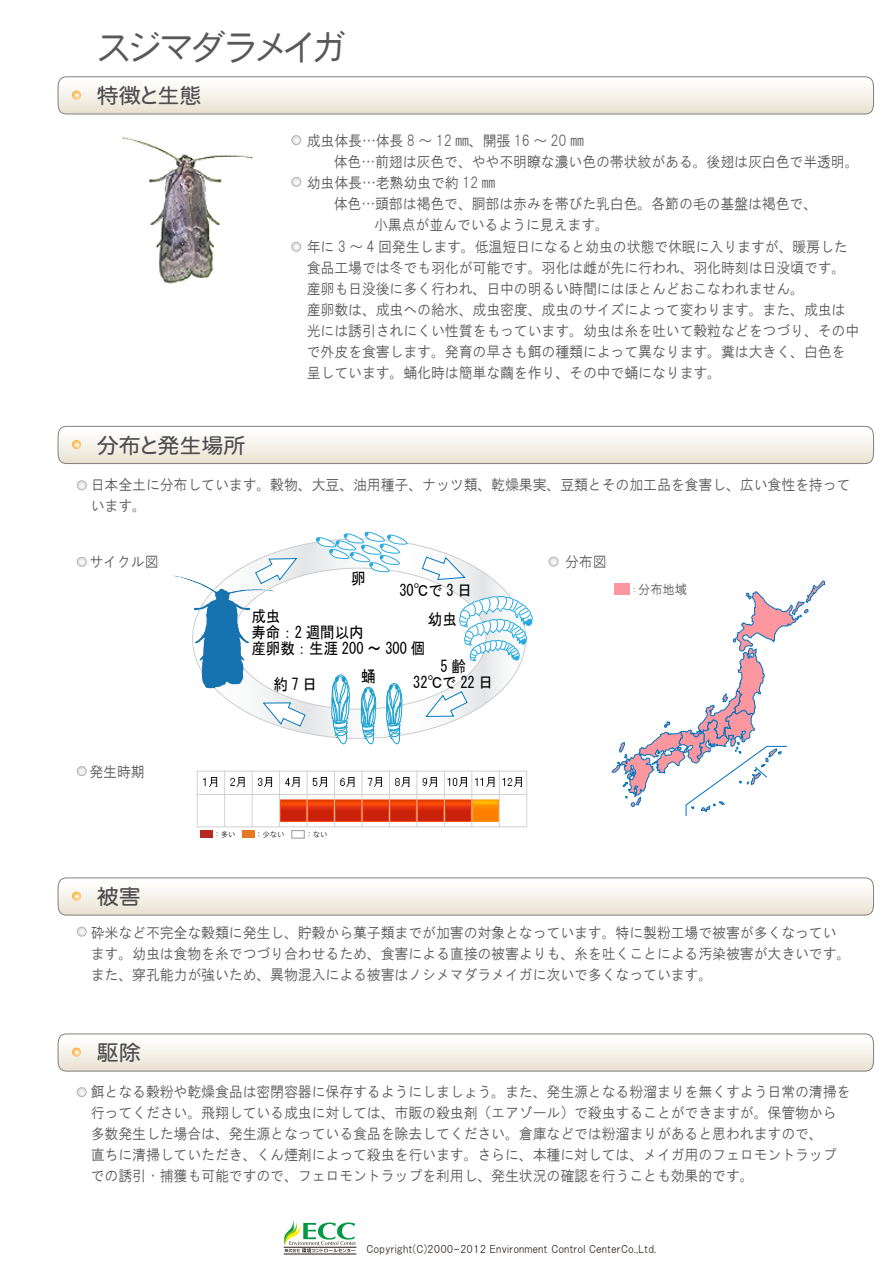
<style>
.page{position:relative;width:893px;height:1263px;background:#fff}
.page>*{position:absolute;margin:0;border:0;box-sizing:border-box;transform-origin:0 0}
.t1{font:36px "HGP Heisei Kakugothictai W3";color:#595757}
.t2{font:21px "HGP Heisei Marugothictai W4";color:#4d4d4d;scale:1.05 1}
.t3{font:16.05px/16px "MS Gothic";color:#000;scale:.91 1}
.t4{font:15px/21px "HGS Gothic M";letter-spacing:-.01em;color:#595757;scale:.93 1}
.t5{font:13.2px "HGS Gothic M";color:#595757;scale:.93 1}
.t6{font:10.5px "HGS Gothic M";color:#231815;scale:1.07 1}
.t7{font:7.5px "HGS Gothic M";letter-spacing:-.025em;color:#231815}
.s1{font-family:"Koz Go Pro";font-size:7.8px;color:#666}
</style>
<div class="page">
<svg style="left:192px;top:542px;width:318px;height:197px"></svg>
<img style="left:173px;top:575px;width:44px;height:68px">
<svg style="left:262px;top:702px;width:44px;height:25px"></svg>
<svg style="left:425px;top:691px;width:43px;height:26px"></svg>
<svg style="left:255px;top:558px;width:43px;height:26px"></svg>
<svg style="left:316px;top:531px;width:93px;height:42px"></svg>
<svg style="left:421px;top:556px;width:112px;height:126px"></svg>
<svg style="left:331px;top:666px;width:19px;height:79px"></svg>
<svg style="left:361px;top:685px;width:15px;height:60px"></svg>
<svg style="left:386px;top:681px;width:17px;height:64px"></svg>
<hr style="left:284px;top:1254px;width:72px;height:1px;background:#231815">
<svg style="left:284px;top:1221px;width:72px;height:32px"></svg>
<div style="left:200px;top:830px;width:13px;height:8px;background:#b72822"></div>
<div style="left:242px;top:830px;width:12px;height:8px;background:#e37a21"></div>
<div style="left:292px;top:830px;width:12px;height:8px;background:#fff;border:1px solid #989898"></div>
<svg style="left:57px;top:76px;width:818px;height:38px"></svg>
<svg style="left:77px;top:482px;width:8px;height:8px"></svg>
<div style="left:77px;top:480px;width:10px;height:10px;border:1px solid #b3b3b3;border-radius:50%"></div>
<svg style="left:77px;top:557px;width:8px;height:8px"></svg>
<div style="left:77px;top:557px;width:10px;height:10px;border:1px solid #b3b3b3;border-radius:50%"></div>
<svg style="left:77px;top:768px;width:8px;height:8px"></svg>
<div style="left:77px;top:766px;width:10px;height:10px;border:1px solid #b3b3b3;border-radius:50%"></div>
<svg style="left:77px;top:927px;width:8px;height:9px"></svg>
<div style="left:77px;top:927px;width:10px;height:9px;border:1px solid #b3b3b3;border-radius:50%"></div>
<svg style="left:77px;top:1089px;width:8px;height:8px"></svg>
<div style="left:77px;top:1087px;width:10px;height:10px;border:1px solid #b3b3b3;border-radius:50%"></div>
<svg style="left:549px;top:557px;width:9px;height:9px"></svg>
<div style="left:549px;top:557px;width:9px;height:9px;border:1px solid #b3b3b3;border-radius:50%"></div>
<svg style="left:57px;top:426px;width:818px;height:38px"></svg>
<svg style="left:57px;top:877px;width:818px;height:38px"></svg>
<svg style="left:57px;top:1033px;width:818px;height:38px"></svg>
<svg style="left:611px;top:580px;width:214px;height:236px"></svg>
<div style="left:614px;top:584px;width:16px;height:11px;background:#fc979f"></div>
<svg style="left:293px;top:137px;width:8px;height:8px"></svg>
<div style="left:291px;top:135px;width:10px;height:10px;border:1px solid #b3b3b3;border-radius:50%"></div>
<svg style="left:293px;top:177px;width:8px;height:8px"></svg>
<div style="left:291px;top:177px;width:10px;height:10px;border:1px solid #b3b3b3;border-radius:50%"></div>
<svg style="left:293px;top:242px;width:8px;height:8px"></svg>
<div style="left:291px;top:242px;width:10px;height:10px;border:1px solid #b3b3b3;border-radius:50%"></div>
<img style="left:122px;top:137px;width:131px;height:147px">
<img style="left:196px;top:770px;width:332px;height:58px">
<h1 class="t1" style="left:98px;top:29px;width:249px">スジマダラメイガ</h1>
<h2 class="t2" style="left:97px;top:85px;width:101px">特徴と生態</h2>
<h2 class="t2" style="left:97px;top:435px;width:143px">分布と発生場所</h2>
<p class="t4" style="left:307px;top:130px;width:300px">成虫体長…体長 8 ～ 12 ㎜、開張 16 ～ 20 ㎜</p>
<p class="t4" style="left:334px;top:151px;width:566px">体色…前翅は灰色で、やや不明瞭な濃い色の帯状紋がある。後翅は灰白色で半透明。</p>
<p class="t4" style="left:307px;top:172px;width:205px">幼虫体長…老熟幼虫で約 12 ㎜</p>
<p class="t4" style="left:334px;top:193px;width:521px">体色…頭部は褐色で、胴部は赤みを帯びた乳白色。各節の毛の基盤は褐色で、</p>
<p class="t4" style="left:374px;top:214px;width:254px">小黒点が並んでいるように見えます。</p>
<p class="t4" style="left:307px;top:236px;width:583px">年に 3 ～ 4 回発生します。低温短日になると幼虫の状態で休眠に入りますが、暖房した</p>
<p class="t4" style="left:307px;top:257px;width:581px">食品工場では冬でも羽化が可能です。羽化は雌が先に行われ、羽化時刻は日没頃です。</p>
<p class="t4" style="left:307px;top:278px;width:536px">産卵も日没後に多く行われ、日中の明るい時間にはほとんどおこなわれません。</p>
<p class="t4" style="left:307px;top:299px;width:581px">産卵数は、成虫への給水、成虫密度、成虫のサイズによって変わります。また、成虫は</p>
<p class="t4" style="left:307px;top:320px;width:596px">光には誘引されにくい性質をもっています。幼虫は糸を吐いて穀粒などをつづり、その中</p>
<p class="t4" style="left:307px;top:341px;width:581px">で外皮を食害します。発育の早さも餌の種類によって異なります。糞は大きく、白色を</p>
<p class="t4" style="left:307px;top:362px;width:447px">呈しています。蛹化時は簡単な繭を作り、その中で蛹になります。</p>
<p class="t4" style="left:91px;top:474px;width:818px">日本全土に分布しています。穀物、大豆、油用種子、ナッツ類、乾燥果実、豆類とその加工品を食害し、広い食性を持っています。</p>
<p class="t4" style="left:89px;top:761px;width:61px">発生時期</p>
<h2 class="t2" style="left:97px;top:886px;width:44px">被害</h2>
<p class="t3" style="left:351px;top:570px;width:17px">卵</p>
<p class="t3" style="left:251px;top:608px;width:193px">成虫<br>寿命：2 週間以内<br>産卵数：生涯 200 ～ 300 個</p>
<p class="t3" style="left:428px;top:575px;width:50px;line-height:29.5px;text-indent:-28px">30℃で 3 日幼虫</p>
<p class="t3" style="left:273px;top:676px;width:49px">約7日</p>
<p class="t3" style="left:361px;top:668px;width:17px">蛹</p>
<p class="t3" style="left:413px;top:658px;width:89px;text-align:center">5齢<br>32℃で 22 日</p>
<p class="t7" style="left:214px;top:831px;width:73px">：多い　　 ：少ない</p>
<p class="t7" style="left:306px;top:831px;width:24px">：ない</p>
<p class="t4" style="left:565px;top:551px;width:46px">分布図</p>
<p class="t5" style="left:634px;top:583px;width:59px"><span class="s1">:</span> 分布地域</p>
<p class="t4" style="left:91px;top:922px;width:818px">砕米など不完全な穀類に発生し、貯穀から菓子類までが加害の対象となっています。特に製粉工場で被害が多くなっています。幼虫は食物を糸でつづり合わせるため、食害による直接の被害よりも、糸を吐くことによる汚染被害が大きいです。また、穿孔能力が強いため、異物混入による被害はノシメマダラメイガに次いで多くなっています。</p>
<h2 class="t2" style="left:97px;top:1042px;width:44px">駆除</h2>
<p class="t4" style="left:91px;top:1081px;width:818px">餌となる穀粉や乾燥食品は密閉容器に保存するようにしましょう。また、発生源となる粉溜まりを無くすよう日常の清掃を行ってください。飛翔している成虫に対しては、市販の殺虫剤（エアゾール）で殺虫することができますが。保管物から多数発生した場合は、発生源となっている食品を除去してください。倉庫などでは粉溜まりがあると思われますので、<br>直ちに清掃していただき、くん煙剤によって殺虫を行います。さらに、本種に対しては、メイガ用のフェロモントラップでの誘引・捕獲も可能ですので、フェロモントラップを利用し、発生状況の確認を行うことも効果的です。</p>
<p class="t6" style="left:367px;top:1244px;width:272px">Copyright(C)2000-2012 Environment Control CenterCo.,Ltd.</p>
</div>
